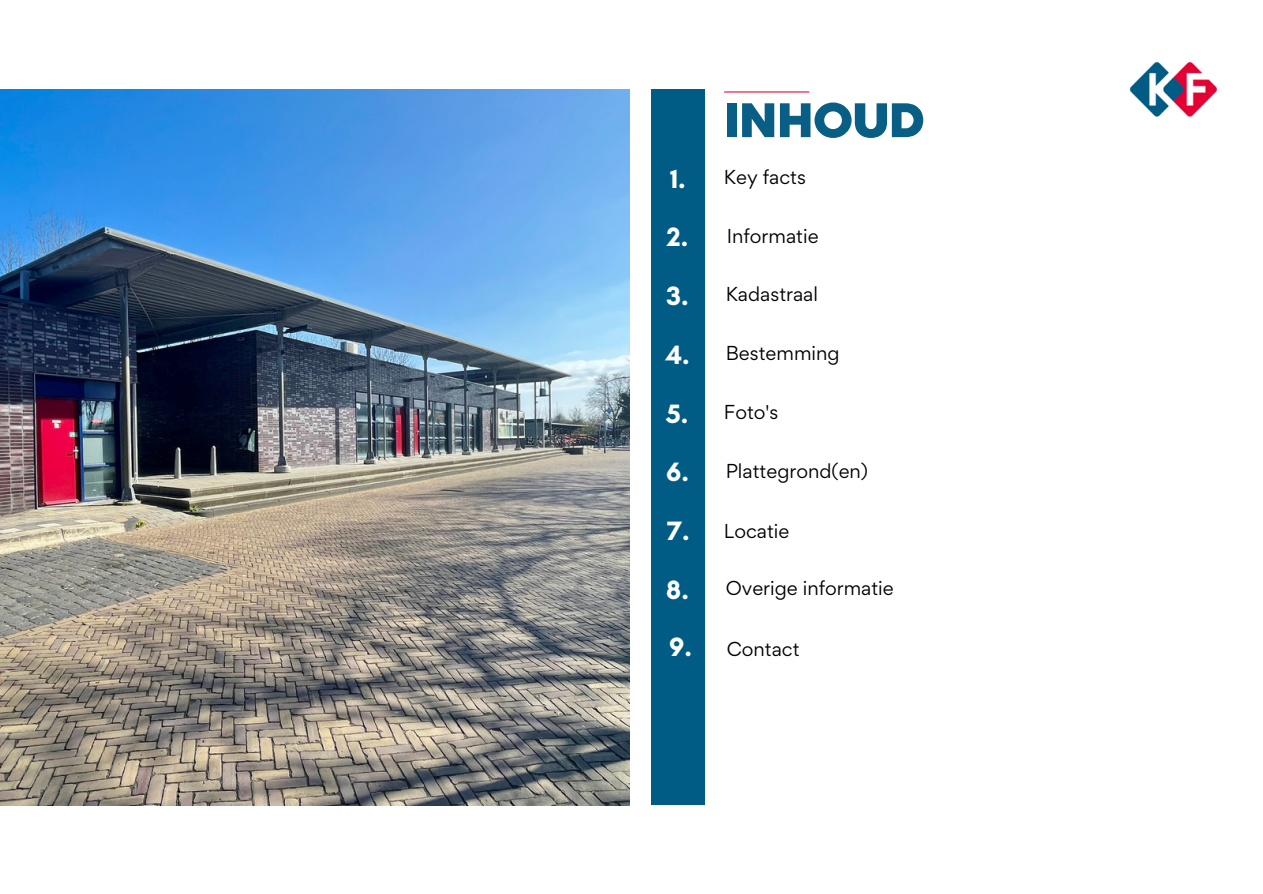
<style>
.page{position:relative;width:1263px;height:894px;background:#fff}
.page>*{position:absolute;margin:0;border:0;box-sizing:border-box;transform-origin:0 0}
.t1{font:61.35px "RTL Media Pro Medium";color:#095e86}
.t2{font:700 27px "Glacial Indifference";color:#fff}
.t3{font:18px "Gordita";color:#000}
.s1{font-family:"Glacial Indifference";font-weight:700;font-size:27px;color:#fff}
</style>
<div class="page">
<hr style="left:724px;top:91px;width:85px;height:1px;background:#e10f3a">
<img style="left:1130px;top:62px;width:87px;height:55px">
<img style="left:0;top:89px;width:629px;height:716px">
<div style="left:651px;top:89px;width:54px;height:714px;background:#005c84"></div>
<h1 class="t1" style="left:724px;top:93px;width:202px">INHOUD</h1>
<p class="t3" style="left:724px;top:165px;width:84px">Key facts</p>
<h2 class="t2" style="left:670px;top:162px;width:17px">1.</h2>
<p class="t3" style="left:667px;top:223px;width:153px"><span class="s1">2.</span> Informatie</p>
<h2 class="t2" style="left:667px;top:279px;width:24px">3.</h2>
<p class="t3" style="left:726px;top:282px;width:94px">Kadastraal</p>
<p class="t3" style="left:666px;top:341px;width:175px"><span class="s1">4.</span> Bestemming</p>
<p class="t3" style="left:666px;top:399px;width:114px"><span class="s1">5.</span> Foto's</p>
<h2 class="t2" style="left:666px;top:455px;width:24px">6.</h2>
<p class="t3" style="left:726px;top:458px;width:144px">Plattegrond(en)</p>
<p class="t3" style="left:667px;top:519px;width:124px"><span class="s1">7.</span> Locatie</p>
<p class="t3" style="left:666px;top:575px;width:229px"><span class="s1">8.</span> Overige informatie</p>
<p class="t3" style="left:669px;top:636px;width:132px"><span class="s1">9.</span> Contact</p>
</div>
